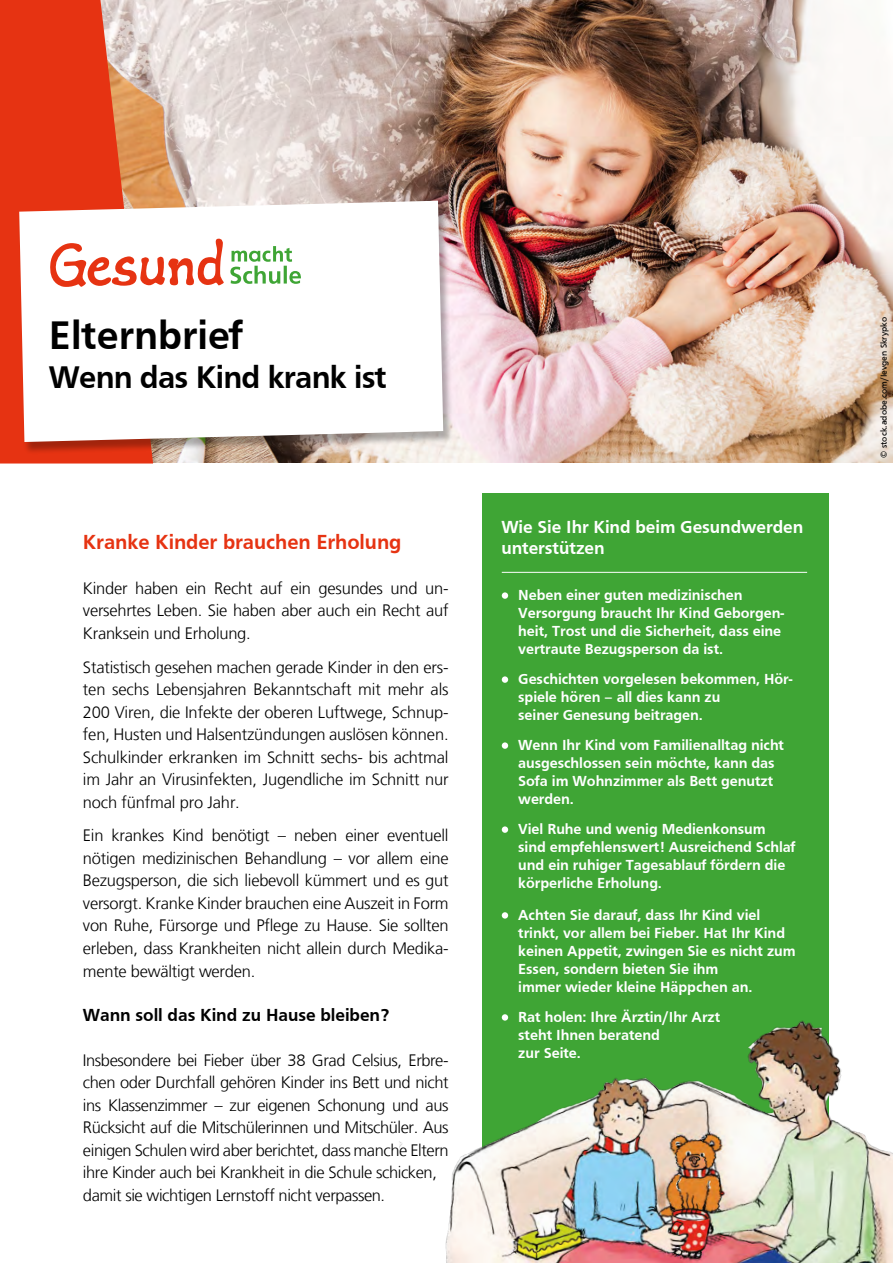
<style>
.page{position:relative;width:893px;height:1263px;background:#fff}
.page>*{position:absolute;margin:0;border:0;box-sizing:border-box;transform-origin:0 0}
.t1{font:700 41.1px "Frutiger";color:#000}
.t2{font:700 32.25px "Frutiger";letter-spacing:-.025em;color:#000}
.t3{font:700 21px "Frutiger";letter-spacing:-.005em;color:#e63312}
.t4{font:700 18px/21.6px "Frutiger";letter-spacing:-.005em;color:#fff}
.t5{font:700 18px "Frutiger";letter-spacing:-.005em;color:#000}
.t6{font:300 16.5px/22.5px "Frutiger LT";letter-spacing:-.025em;color:#000;text-align:justify}
.t7{font:700 15px/18px "Frutiger";letter-spacing:-.005em;color:#fff}
.t8{font:9px "Frutiger";color:#000}
</style>
<div class="page">
<img style="left:153px;top:0;width:740px;height:462px">
<div style="left:483px;top:493px;width:346px;height:709px;background:#3fa535"></div>
<div style="left:502px;top:592px;width:6px;height:7px;background:#fff;border-radius:50%"></div>
<div style="left:502px;top:676px;width:6px;height:7px;background:#fff;border-radius:50%"></div>
<div style="left:502px;top:742px;width:6px;height:7px;background:#fff;border-radius:50%"></div>
<div style="left:502px;top:826px;width:6px;height:7px;background:#fff;border-radius:50%"></div>
<div style="left:502px;top:912px;width:6px;height:7px;background:#fff;border-radius:50%"></div>
<img style="left:399px;top:996px;width:494px;height:267px">
<svg style="left:0;top:0;width:153px;height:463px;background:#e44d2b"></svg>
<div style="left:18px;top:203px;width:435px;height:252px;background:#000;opacity:.3"></div>
<svg style="left:19px;top:201px;width:424px;height:241px"></svg>
<svg style="left:49px;top:238px;width:175px;height:49px"></svg>
<svg style="left:230px;top:246px;width:71px;height:38px"></svg>
<hr style="left:502px;top:572px;width:305px;height:1px;background:#fff">
<h1 class="t1" style="left:49px;top:311px;width:196px">Elternbrief</h1>
<h2 class="t2" style="left:49px;top:358px;width:339px">Wenn das Kind krank ist</h2>
<p class="t3" style="left:83px;top:530px;width:320px">Kranke Kinder brauchen Erholung</p>
<p class="t6" style="left:83px;top:577px;width:367px">Kinder haben ein Recht auf ein gesundes und un&shy;versehrtes Leben. Sie haben aber auch ein Recht auf Kranksein und Erholung.</p>
<p class="t6" style="left:83px;top:656px;width:367px">Statistisch gesehen machen gerade Kinder in den ers&shy;ten sechs Lebensjahren Bekanntschaft mit mehr als 200 Viren, die Infekte der oberen Luftwege, Schnup&shy;fen, Husten und Halsentzündungen auslösen können.<br>Schulkinder erkranken im Schnitt sechs- bis achtmal im Jahr an Virusinfekten, Jugendliche im Schnitt nur noch fünfmal pro Jahr.</p>
<p class="t6" style="left:83px;top:825px;width:367px">Ein krankes Kind benötigt – neben einer eventuell nötigen medizinischen Behandlung – vor allem eine Bezugsperson, die sich liebevoll kümmert und es gut versorgt. Kranke Kinder brauchen eine Auszeit in Form von Ruhe, Fürsorge und Pflege zu Hause. Sie sollten erleben, dass Krankheiten nicht allein durch Medika&shy;mente bewältigt werden.</p>
<p class="t5" style="left:83px;top:1004px;width:308px">Wann soll das Kind zu Hause bleiben?</p>
<p class="t6" style="left:83px;top:1049px;width:367px;text-align:left">Insbesondere bei Fieber über 38 Grad Celsius, Erbre&shy;chen oder Durchfall gehören Kinder ins Bett und nicht ins Klassenzimmer – zur eigenen Schonung und aus Rücksicht auf die Mitschülerinnen und Mitschüler. Aus einigen Schulen wird aber berichtet, dass manche Eltern ihre Kinder auch bei Krankheit in die Schule schicken, damit sie wichtigen Lernstoff nicht verpassen.</p>
<p class="t4" style="left:501px;top:516px;width:303px">Wie Sie Ihr Kind beim Gesundwerden unterstützen</p>
<p class="t7" style="left:518px;top:586px;width:267px">Neben einer guten medizinischen Versorgung braucht Ihr Kind Geborgen&shy;heit, Trost und die Sicherheit, dass eine vertraute Bezugsperson da ist.</p>
<p class="t7" style="left:518px;top:670px;width:276px">Geschichten vorgelesen bekommen, Hör&shy;spiele hören – all dies kann zu<br>seiner Genesung beitragen.</p>
<p class="t7" style="left:518px;top:736px;width:267px">Wenn Ihr Kind vom Familienalltag nicht ausgeschlossen sein möchte, kann das<br>Sofa im Wohnzimmer als Bett genutzt werden.</p>
<p class="t7" style="left:518px;top:820px;width:279px">Viel Ruhe und wenig Medienkonsum sind empfehlenswert! Ausreichend Schlaf und ein ruhiger Tagesablauf fördern die körperliche Erholung.</p>
<p class="t7" style="left:518px;top:906px;width:279px">Achten Sie darauf, dass Ihr Kind viel trinkt, vor allem bei Fieber. Hat Ihr Kind keinen Appetit, zwingen Sie es nicht zum Essen, sondern bieten Sie ihm<br>immer wieder kleine Häppchen an.</p>
<p class="t7" style="left:518px;top:1008px;width:203px">Rat holen: Ihre Ärztin/Ihr Arzt steht Ihnen beratend<br>zur Seite.</p>
<p class="t8" style="left:879px;top:458px;width:142px;rotate:-90deg">© stock.adobe.com/Ievgen Skrypko</p>
</div>
